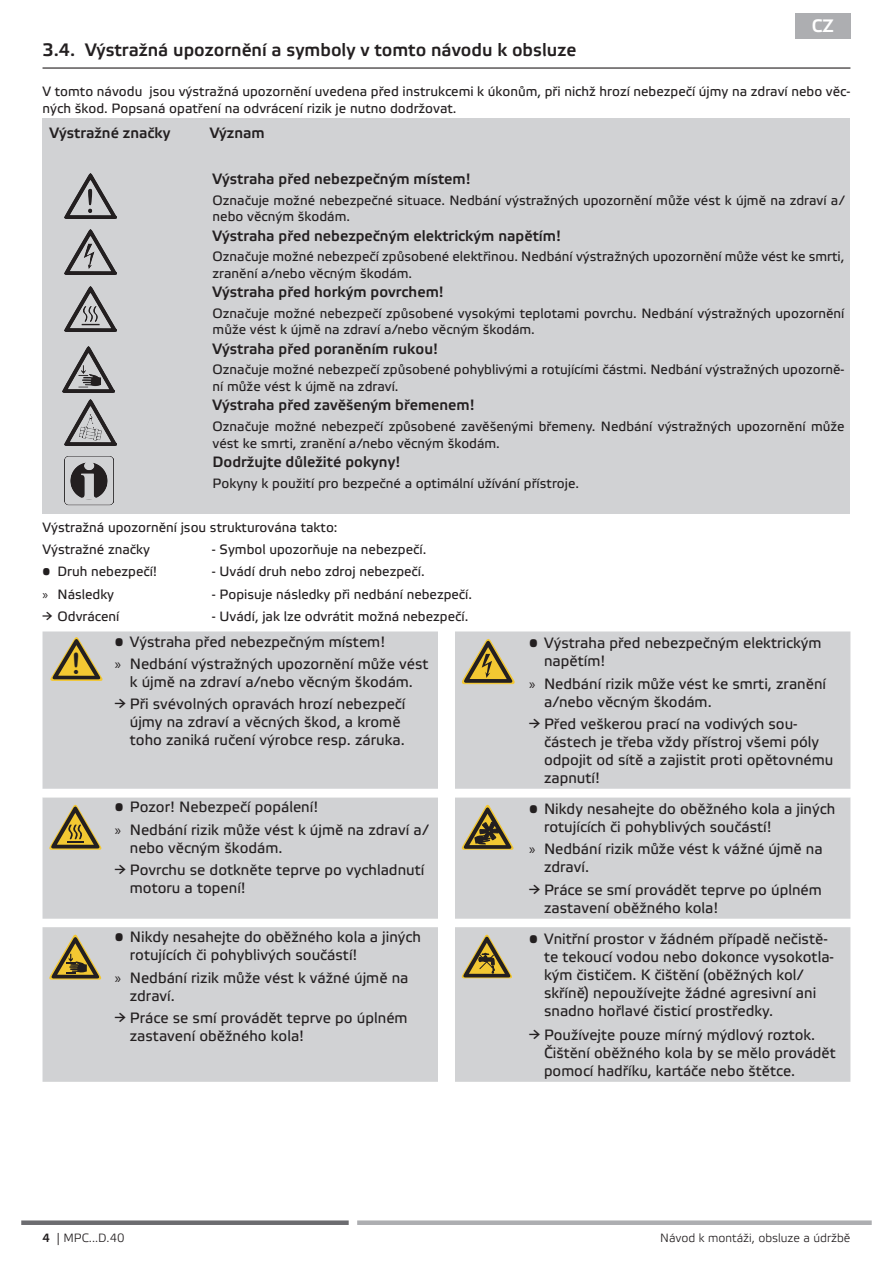
<style>
.page{position:relative;width:893px;height:1263px;background:#fff}
.page>*{position:absolute;margin:0;border:0;box-sizing:border-box;transform-origin:0 0}
.t1{font:29.25px "Arial Rounded MT Bold";color:#231f20;scale:.96 1}
.t2{font:500 18px "Etelka";color:#231f20}
.t3{font:500 18px "Etelka";color:#fff}
.t4{font:15px/18px "Etelka Text";color:#231f20}
.t5{font:500 15px "Etelka";color:#231f20}
.t6{font:13.5px/16.5px "Etelka Text";color:#231f20}
.t7{font:300 12px "Etelka";color:#231f20}
.t8{font:11.7px "Arial Rounded MT Bold";color:#231f20;scale:.96 1}
.s1{font-family:"Myriad Pro"}
.s2{font-weight:500}
</style>
<div class="page">
<div style="left:357px;top:1220px;width:515px;height:5px;background:#adaeb1"></div>
<div style="left:21px;top:1220px;width:328px;height:5px;background:#6c6c70"></div>
<div style="left:795px;top:13px;width:55px;height:25px;background:#adaeb1"></div>
<hr style="left:43px;top:67px;width:807px;height:2px;background:#231f20">
<div style="left:43px;top:118px;width:807px;height:396px;background:#d1d2d4"></div>
<img style="left:64px;top:286px;width:52px;height:45px">
<img style="left:65px;top:400px;width:52px;height:45px">
<img style="left:64px;top:230px;width:52px;height:45px">
<img style="left:64px;top:173px;width:52px;height:45px">
<img style="left:65px;top:456px;width:48px;height:50px">
<img style="left:62px;top:347px;width:52px;height:45px">
<div style="left:43px;top:631px;width:807px;height:451px;background:#d1d2d4"></div>
<svg style="left:43px;top:789px;width:807px;height:8px"></svg>
<svg style="left:50px;top:636px;width:53px;height:45px"></svg>
<svg style="left:462px;top:638px;width:53px;height:46px"></svg>
<svg style="left:49px;top:803px;width:53px;height:47px"></svg>
<svg style="left:461px;top:803px;width:54px;height:47px"></svg>
<svg style="left:49px;top:933px;width:53px;height:47px"></svg>
<svg style="left:461px;top:933px;width:52px;height:45px"></svg>
<p class="t3" style="left:812px;top:16px;width:23px">CZ</p>
<p class="t2" style="left:43px;top:39px;width:535px">3.4. Výstražná upozornění a symboly v tomto návodu k obsluze</p>
<p class="t6" style="left:43px;top:84px;width:809px">V tomto návodu jsou výstražná upozornění uvedena před instrukcemi k úkonům, při nichž hrozí nebezpečí újmy na zdraví nebo věc&shy;ných škod. Popsaná opatření na odvrácení rizik je nutno dodržovat.</p>
<p class="t5" style="left:50px;top:125px;width:122px">Výstražné značky</p>
<p class="t5" style="left:210px;top:125px;width:57px">Význam</p>
<p class="t5" style="left:213px;top:170px;width:260px">Výstraha před nebezpečným místem!</p>
<p class="t6" style="left:213px;top:192px;width:633px">Označuje možné nebezpečné situace. Nedbání výstražných upozornění může vést k újmě na zdraví a/ nebo věcným škodám.</p>
<p class="t5" style="left:213px;top:227px;width:350px">Výstraha před nebezpečným elektrickým napětím!</p>
<p class="t6" style="left:213px;top:249px;width:633px">Označuje možné nebezpečí způsobené elektřinou. Nedbání výstražných upozornění může vést ke smrti, zranění a/nebo věcným škodám.</p>
<p class="t5" style="left:213px;top:283px;width:233px">Výstraha před horkým povrchem!</p>
<p class="t6" style="left:213px;top:306px;width:633px">Označuje možné nebezpečí způsobené vysokými teplotami povrchu. Nedbání výstražných upozornění může vést k újmě na zdraví a/nebo věcným škodám.</p>
<p class="t5" style="left:213px;top:340px;width:227px">Výstraha před poraněním rukou!</p>
<p class="t6" style="left:213px;top:362px;width:633px">Označuje možné nebezpečí způsobené pohyblivými a rotujícími částmi. Nedbání výstražných upozorně&shy;ní může vést k újmě na zdraví.</p>
<p class="t5" style="left:213px;top:397px;width:264px">Výstraha před zavěšeným břemenem!</p>
<p class="t6" style="left:213px;top:419px;width:633px">Označuje možné nebezpečí způsobené zavěšenými břemeny. Nedbání výstražných upozornění může vést ke smrti, zranění a/nebo věcným škodám.</p>
<p class="t5" style="left:213px;top:453px;width:189px">Dodržujte důležité pokyny!</p>
<p class="t6" style="left:213px;top:475px;width:368px">Pokyny k použití pro bezpečné a optimální užívání přístroje.</p>
<p class="t6" style="left:43px;top:517px;width:297px;line-height:22.2px">Výstražná upozornění jsou strukturována takto:<br>Výstražné značky</p>
<p class="t6" style="left:212px;top:542px;width:216px">- Symbol upozorňuje na nebezpečí.</p>
<p class="t6" style="left:43px;top:564px;width:116px">• Druh nebezpečí!</p>
<p class="t6" style="left:212px;top:564px;width:214px">- Uvádí druh nebo zdroj nebezpečí.</p>
<p class="t6" style="left:43px;top:586px;width:73px"><span class="s1">»</span> Následky</p>
<p class="t6" style="left:212px;top:586px;width:262px">- Popisuje následky při nedbání nebezpečí.</p>
<p class="t6" style="left:43px;top:609px;width:78px">→ Odvrácení</p>
<p class="t6" style="left:212px;top:609px;width:258px">- Uvádí, jak lze odvrátit možná nebezpečí.</p>
<h1 class="t1" style="left:71px;top:646px;width:11px">!</h1>
<p class="t4" style="left:115px;top:631px;width:315px;line-height:22.2px">• Výstraha před nebezpečným místem!<br><span class="s1">»</span> Nedbání výstražných upozornění může vést</p>
<p class="t4" style="left:130px;top:673px;width:285px">k újmě na zdraví a/nebo věcným škodám.</p>
<p class="t4" style="left:130px;top:695px;width:277px;text-indent:-15px">→ Při svévolných opravách hrozí nebezpečí újmy na zdraví a věcných škod, a kromě toho zaniká ručení výrobce resp. záruka.</p>
<h1 class="t1" style="left:249px;top:699px;width:11px">!</h1>
<p class="t8" style="left:131px;top:735px;width:5px">!</p>
<p class="t4" style="left:115px;top:797px;width:315px;line-height:22.2px">• Pozor! Nebezpečí popálení!<br><span class="s1">»</span> Nedbání rizik může vést k újmě na zdraví a/</p>
<p class="t4" style="left:130px;top:839px;width:154px">nebo věcným škodám.</p>
<p class="t4" style="left:130px;top:861px;width:296px;text-indent:-15px">→ Povrchu se dotkněte teprve po vychladnutí motoru a topení!</p>
<h1 class="t1" style="left:248px;top:851px;width:11px">!</h1>
<p class="t4" style="left:544px;top:635px;width:279px;text-indent:-15px">• Výstraha před nebezpečným elektrickým napětím!</p>
<p class="t4" style="left:544px;top:675px;width:284px;text-indent:-15px"><span class="s1">»</span> Nedbání rizik může vést ke smrti, zranění a/nebo věcným škodám.</p>
<p class="t4" style="left:544px;top:715px;width:291px;text-indent:-15px">→ Před veškerou prací na vodivých sou&shy;částech je třeba vždy přístroj všemi póly odpojit od sítě a zajistit proti opětovnému zapnutí!</p>
<p class="t4" style="left:544px;top:801px;width:293px;text-indent:-15px">• Nikdy nesahejte do oběžného kola a jiných rotujících či pohyblivých součástí!</p>
<p class="t4" style="left:544px;top:841px;width:280px;text-indent:-15px"><span class="s1">»</span> Nedbání rizik může vést k vážné újmě na zdraví.</p>
<p class="t4" style="left:544px;top:881px;width:279px;text-indent:-15px">→ Práce se smí provádět teprve po úplném zastavení oběžného kola!</p>
<p class="t4" style="left:130px;top:929px;width:293px;text-indent:-15px">• Nikdy nesahejte do oběžného kola a jiných rotujících či pohyblivých součástí!</p>
<p class="t4" style="left:130px;top:969px;width:280px;text-indent:-15px"><span class="s1">»</span> Nedbání rizik může vést k vážné újmě na zdraví.</p>
<p class="t4" style="left:130px;top:1009px;width:279px;text-indent:-15px">→ Práce se smí provádět teprve po úplném zastavení oběžného kola!</p>
<h1 class="t1" style="left:233px;top:934px;width:11px">!</h1>
<p class="t4" style="left:544px;top:930px;width:291px;text-indent:-15px">• Vnitřní prostor v žádném případě nečistě&shy;te tekoucí vodou nebo dokonce vysokotla&shy;kým čističem. K čištění (oběžných kol/ skříně) nepoužívejte žádné agresivní ani snadno hořlavé čisticí prostředky.</p>
<p class="t4" style="left:544px;top:1026px;width:293px;text-indent:-15px">→ Používejte pouze mírný mýdlový roztok.<br>Čištění oběžného kola by se mělo provádět pomocí hadříku, kartáče nebo štětce.</p>
<p class="t7" style="left:43px;top:1231px;width:84px"><span class="s2">4</span> | MPC...D.40</p>
<p class="t7" style="left:660px;top:1231px;width:192px">Návod k montáži, obsluze a údržbě</p>
</div>
